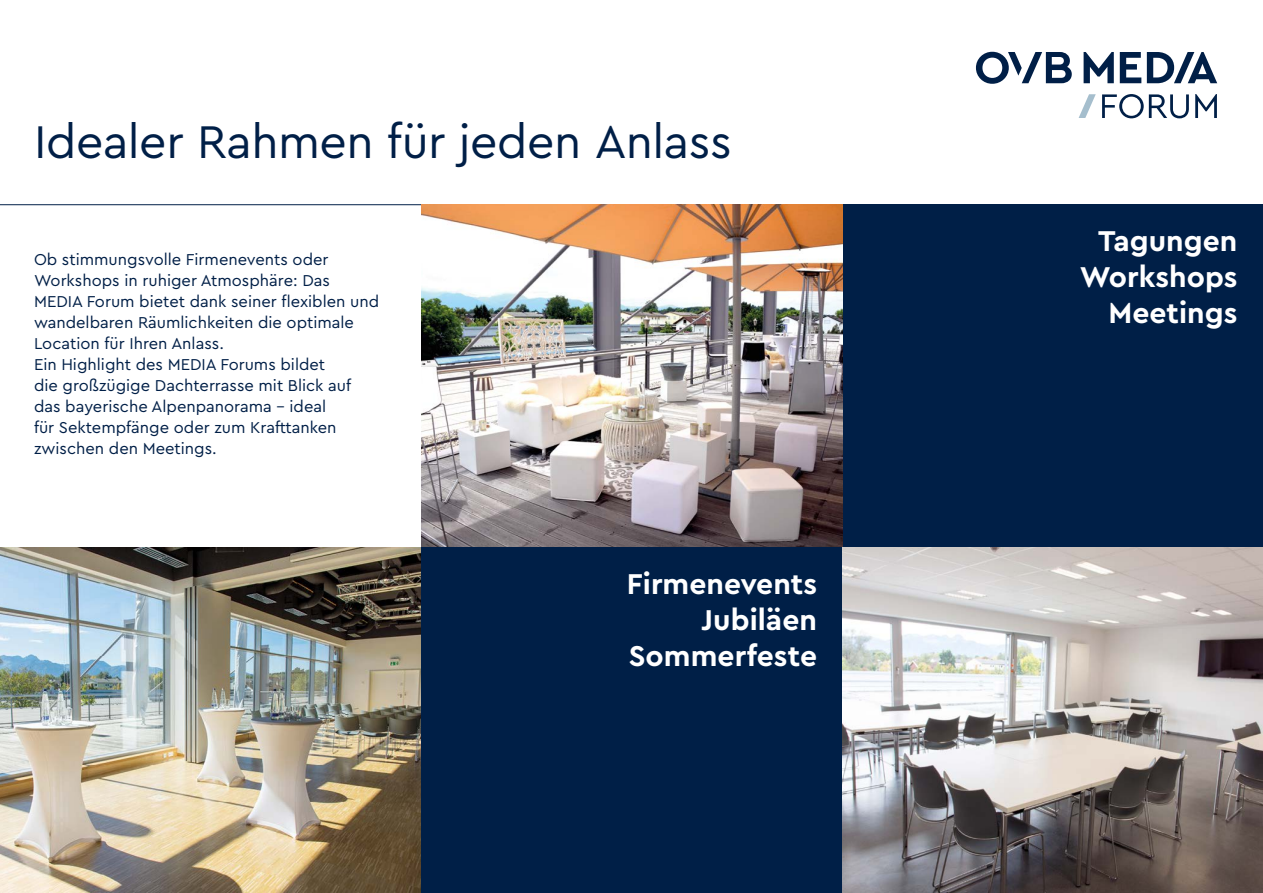
<style>
.page{position:relative;width:1263px;height:893px;background:#fff}
.page>*{position:absolute;margin:0;border:0;box-sizing:border-box;transform-origin:0 0}
.t1{font:48px "Cera Pro";letter-spacing:-.01em;color:#001f47}
.t2{font:700 30px/36px "Cera Pro";color:#fff;text-align:right}
.t3{font:16.5px/21px "Cera Pro";color:#001f47}
</style>
<div class="page">
<div style="left:842px;top:205px;width:421px;height:343px;background:#001f47"></div>
<img style="left:421px;top:205px;width:421px;height:343px">
<svg style="left:1120px;top:52px;width:21px;height:31px"></svg>
<svg style="left:1147px;top:52px;width:70px;height:31px"></svg>
<svg style="left:976px;top:52px;width:96px;height:32px"></svg>
<svg style="left:1083px;top:52px;width:31px;height:31px"></svg>
<svg style="left:1102px;top:94px;width:87px;height:24px"></svg>
<svg style="left:1195px;top:94px;width:22px;height:24px"></svg>
<svg style="left:1078px;top:94px;width:18px;height:24px"></svg>
<img style="left:0;top:548px;width:421px;height:345px">
<div style="left:421px;top:548px;width:421px;height:345px;background:#001f47"></div>
<hr style="left:0;top:204px;width:421px;height:1px;background:#001f47">
<img style="left:842px;top:548px;width:421px;height:345px">
<h1 class="t1" style="left:34px;top:110px;width:699px">Idealer Rahmen für jeden Anlass</h1>
<p class="t3" style="left:34px;top:248px;width:347px">Ob stimmungsvolle Firmenevents oder Workshops in ruhiger Atmosphäre: Das MEDIA Forum bietet dank seiner flexiblen und wandelbaren Räumlichkeiten die optimale Location für Ihren Anlass.<br>Ein Highlight des MEDIA Forums bildet<br>die großzügige Dachterrasse mit Blick auf das bayerische Alpenpanorama – ideal<br>für Sektempfänge oder zum Krafttanken zwischen den Meetings.</p>
<h2 class="t2" style="left:627px;top:565px;width:192px">Firmenevents<br>Jubiläen<br>Sommerfeste</h2>
<h2 class="t2" style="left:1080px;top:221px;width:159px">Tagungen<br>Workshops<br>Meetings</h2>
</div>
